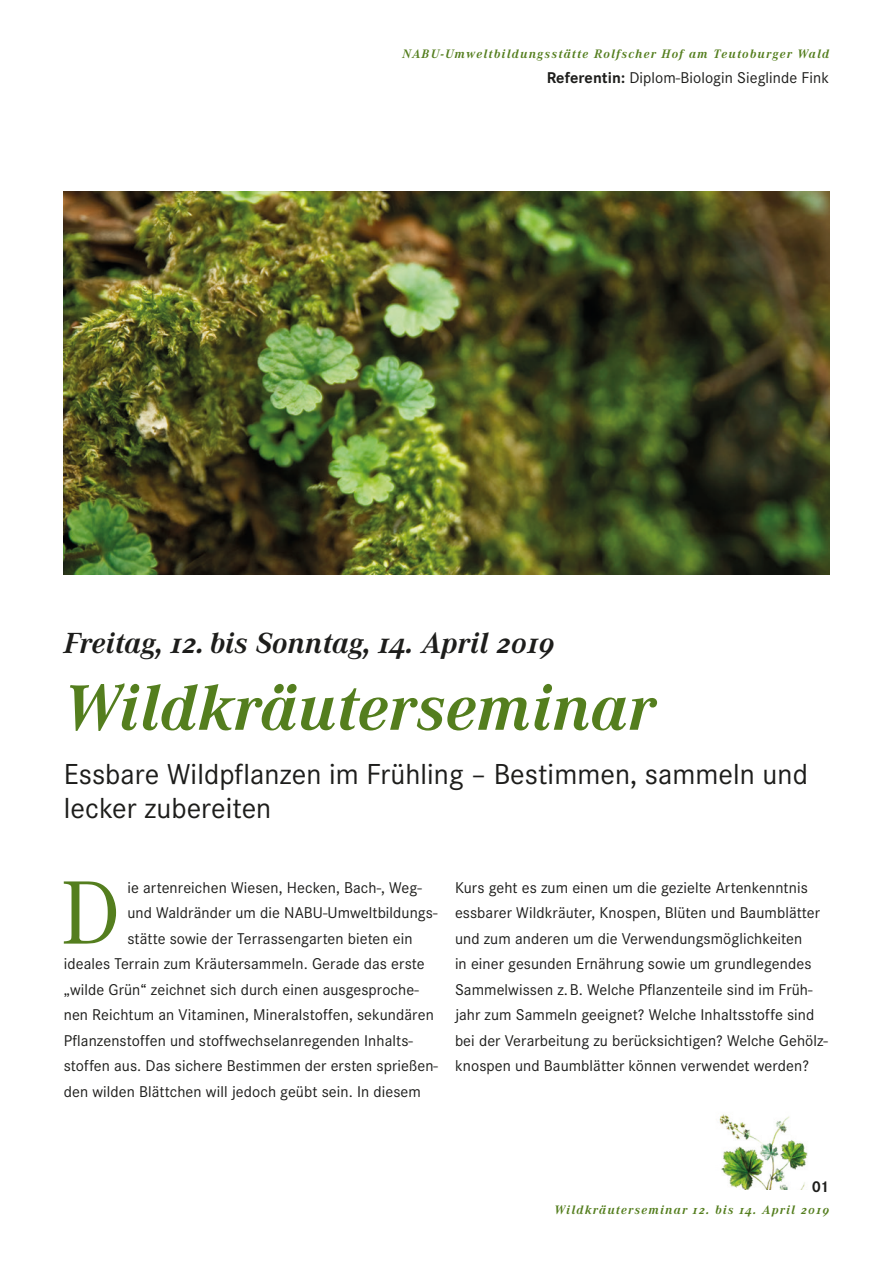
<style>
.page{position:relative;width:893px;height:1263px;background:#fff}
.page>*{position:absolute;margin:0;border:0;box-sizing:border-box;transform-origin:0 0}
.t1{font:88.05px "Corporate ABQ";color:#547e1e}
.t2{font:63px "Corporate A Expert BQ Bold Italic Os F";color:#547e1e}
.t3{font:30px/34.5px "Corporate S";color:#1d1d1b}
.t4{font:28.5px "Corporate A Expert BQ Bold Italic Os F";color:#1d1d1b}
.t5{font:16.2px/25.5px "Corporate S";letter-spacing:.005em;color:#1d1d1b}
.t6{font:700 16.2px "Corporate S";color:#1d1d1b}
.t7{font:12px "Corporate A Expert BQ Bold Italic Os F";letter-spacing:.1em;color:#547e1e}
.s1{font-weight:700}
</style>
<div class="page">
<img style="left:64px;top:191px;width:765px;height:383px">
<img style="left:719px;top:1114px;width:89px;height:75px">
<p class="t7" style="left:402px;top:46px;width:428px">NABU-Umweltbildungsstätte Rolfscher Hof am Teutoburger Wald</p>
<p class="t5" style="left:547px;top:65px;width:284px"><span class="s1">Referentin:</span> Diplom-Biologin Sieglinde Fink</p>
<h3 class="t4" style="left:64px;top:626px;width:493px">Freitag, 12. bis Sonntag, 14. April 2019</h3>
<h2 class="t2" style="left:64px;top:669px;width:593px">Wildkräuterseminar</h2>
<h3 class="t3" style="left:64px;top:757px;width:746px">Essbare Wildpflanzen im Frühling – Bestimmen, sammeln und lecker zubereiten</h3>
<h1 class="t1" style="left:61px;top:862px;width:61px">D</h1>
<p class="t5" style="left:127px;top:874px;width:296px">ie artenreichen Wiesen, Hecken, Bach-, Weg-</p>
<p class="t5" style="left:127px;top:900px;width:312px">und Waldränder um die NABU-Umweltbildungs-</p>
<p class="t5" style="left:127px;top:925px;width:287px">stätte sowie der Terrassengarten bieten ein</p>
<p class="t5" style="left:64px;top:951px;width:362px">ideales Terrain zum Kräutersammeln. Gerade das erste</p>
<p class="t5" style="left:64px;top:976px;width:356px">„wilde Grün“ zeichnet sich durch einen ausgesproche-</p>
<p class="t5" style="left:64px;top:1002px;width:372px">nen Reichtum an Vitaminen, Mineralstoffen, sekundären</p>
<p class="t5" style="left:64px;top:1027px;width:351px">Pflanzenstoffen und stoffwechselanregenden Inhalts-</p>
<p class="t5" style="left:64px;top:1053px;width:376px">stoffen aus. Das sichere Bestimmen der ersten sprießen-</p>
<p class="t5" style="left:64px;top:1078px;width:359px">den wilden Blättchen will jedoch geübt sein. In diesem</p>
<p class="t5" style="left:455px;top:874px;width:375px">Kurs geht es zum einen um die gezielte Artenkenntnis essbarer Wildkräuter, Knospen, Blüten und Baumblätter und zum anderen um die Verwendungsmöglichkeiten<br>in einer gesunden Ernährung sowie um grundlegendes Sammelwissen z.B. Welche Pflanzenteile sind im Früh&shy;jahr zum Sammeln geeignet? Welche Inhaltsstoffe sind bei der Verarbeitung zu berücksichtigen? Welche Gehölz&shy;knospen und Baumblätter können verwendet werden?</p>
<p class="t6" style="left:812px;top:1177px;width:19px">01</p>
<p class="t7" style="left:555px;top:1202px;width:276px">Wildkräuterseminar 12. bis 14. April 2019</p>
</div>
